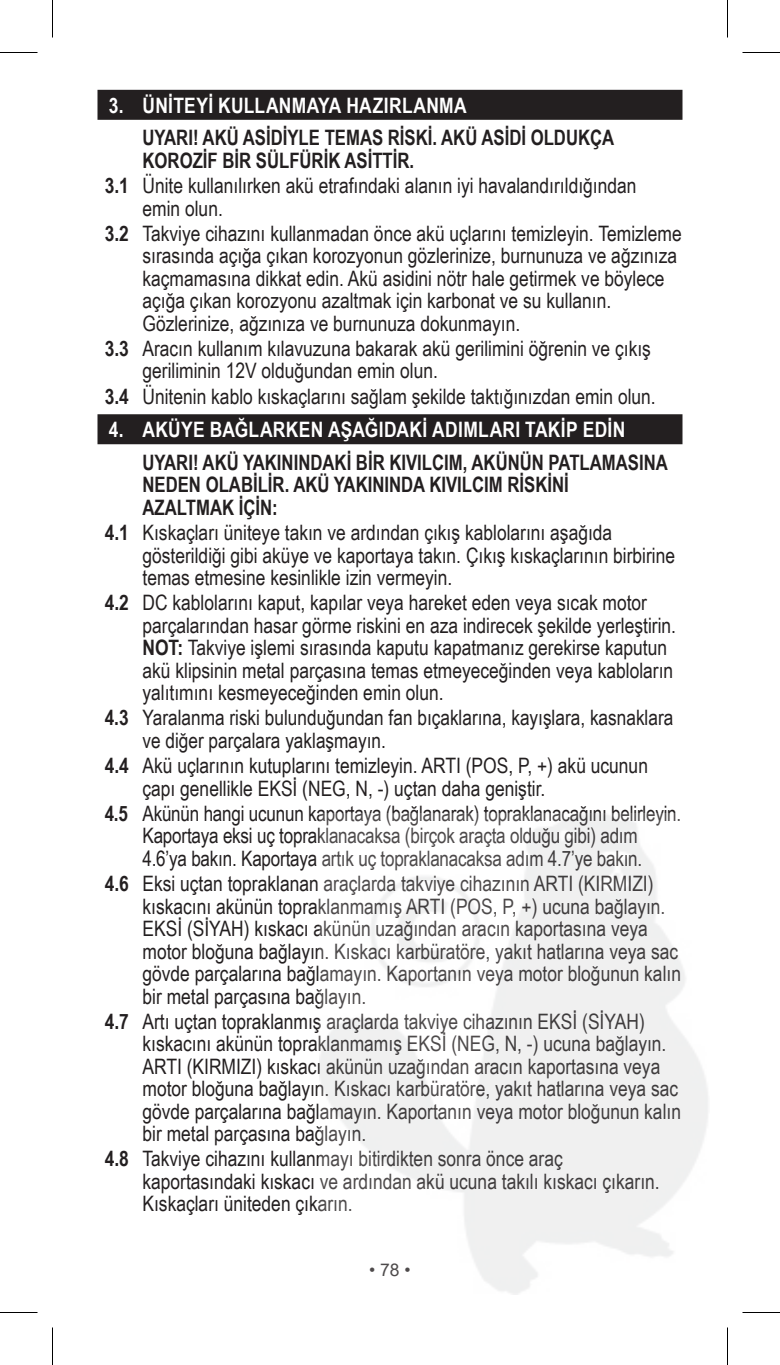
<style>
.page{position:relative;width:780px;height:1365px;background:#fff}
.page>*{position:absolute;margin:0;border:0;box-sizing:border-box;transform-origin:0 0}
.t1{font:21.25px/22.5px "Arial Narrow";color:#231f20}
.BOLD_CAPS_no_bullet{font:700 21.25px/22.5px "Arial Narrow";color:#231f20;scale:.96 1}
.t2{font:700 21.25px "Arial Narrow";letter-spacing:.015em;color:#fff}
.t3{font:17.5px "Arial";color:#231f20}
.s1{font-weight:700}
</style>
<div class="page">
<div style="left:98px;top:90px;width:584px;height:30px;background:#231f20"></div>
<div style="left:98px;top:414px;width:584px;height:30px;background:#231f20"></div>
<hr style="left:0;top:52px;width:38px;height:1px;background:#000">
<hr style="left:742px;top:52px;width:38px;height:1px;background:#000">
<hr style="left:0;top:1312px;width:38px;height:1px;background:#000">
<hr style="left:742px;top:1312px;width:38px;height:1px;background:#000">
<hr style="left:52px;top:0;width:1px;height:38px;background:#000">
<hr style="left:52px;top:1328px;width:1px;height:37px;background:#000">
<hr style="left:727px;top:0;width:1px;height:38px;background:#000">
<hr style="left:727px;top:1328px;width:1px;height:37px;background:#000">
<p class="t2" style="left:109px;top:89px;width:359px">3. ÜNİTEYİ KULLANMAYA HAZIRLANMA</p>
<p class="BOLD_CAPS_no_bullet" style="left:142px;top:126px;width:493px">UYARI! AKÜ ASİDİYLE TEMAS RİSKİ. AKÜ ASİDİ OLDUKÇA<br>KOROZİF BİR SÜLFÜRİK ASİTTİR.</p>
<p class="t1" style="left:142px;top:174px;width:495px;text-indent:-38px"><span class="s1">3.1</span> Ünite kullanılırken akü etrafındaki alanın iyi havalandırıldığından emin olun.</p>
<p class="t1" style="left:142px;top:221px;width:541px;text-indent:-38px"><span class="s1">3.2</span> Takviye cihazını kullanmadan önce akü uçlarını temizleyin. Temizleme sırasında açığa çıkan korozyonun gözlerinize, burnunuza ve ağzınıza kaçmamasına dikkat edin. Akü asidini nötr hale getirmek ve böylece açığa çıkan korozyonu azaltmak için karbonat ve su kullanın.<br>Gözlerinize, ağzınıza ve burnunuza dokunmayın.</p>
<p class="t1" style="left:142px;top:336px;width:510px;text-indent:-38px"><span class="s1">3.3</span> Aracın kullanım kılavuzuna bakarak akü gerilimini öğrenin ve çıkış geriliminin 12V olduğundan emin olun.</p>
<p class="t1" style="left:105px;top:384px;width:553px"><span class="s1">3.4</span> Ünitenin kablo kıskaçlarını sağlam şekilde taktığınızdan emin olun.</p>
<p class="t2" style="left:109px;top:414px;width:518px">4. AKÜYE BAĞLARKEN AŞAĞIDAKİ ADIMLARI TAKİP EDİN</p>
<p class="BOLD_CAPS_no_bullet" style="left:142px;top:450px;width:549px">UYARI! AKÜ YAKININDAKİ BİR KIVILCIM, AKÜNÜN PATLAMASINA<br>NEDEN OLABİLİR. AKÜ YAKININDA KIVILCIM RİSKİNİ<br>AZALTMAK İÇİN:</p>
<p class="t1" style="left:142px;top:520px;width:534px;text-indent:-38px"><span class="s1">4.1</span> Kıskaçları üniteye takın ve ardından çıkış kablolarını aşağıda gösterildiği gibi aküye ve kaportaya takın. Çıkış kıskaçlarının birbirine temas etmesine kesinlikle izin vermeyin.</p>
<p class="t1" style="left:142px;top:591px;width:535px;text-indent:-38px"><span class="s1">4.2</span> DC kablolarını kaput, kapılar veya hareket eden veya sıcak motor parçalarından hasar görme riskini en aza indirecek şekilde yerleştirin.<br><span class="s1">NOT:</span> Takviye işlemi sırasında kaputu kapatmanız gerekirse kaputun akü klipsinin metal parçasına temas etmeyeceğinden veya kabloların yalıtımını kesmeyeceğinden emin olun.</p>
<p class="t1" style="left:142px;top:706px;width:532px;text-indent:-38px"><span class="s1">4.3</span> Yaralanma riski bulunduğundan fan bıçaklarına, kayışlara, kasnaklara ve diğer parçalara yaklaşmayın.</p>
<p class="t1" style="left:142px;top:754px;width:507px;text-indent:-38px"><span class="s1">4.4</span> Akü uçlarının kutuplarını temizleyin. ARTI (POS, P, +) akü ucunun çapı genellikle EKSİ (NEG, N, -) uçtan daha geniştir.</p>
<p class="t1" style="left:105px;top:801px;width:578px;text-align:center"><span class="s1">4.5</span> Akünün hangi ucunun kaportaya (bağlanarak) topraklanacağını belirleyin.<br>Kaportaya eksi uç topraklanacaksa (birçok araçta olduğu gibi) adım<br>4.6’ya bakın. Kaportaya artık uç topraklanacaksa adım 4.7’ye bakın.</p>
<p class="t1" style="left:142px;top:871px;width:540px;text-indent:-38px"><span class="s1">4.6</span> Eksi uçtan topraklanan araçlarda takviye cihazının ARTI (KIRMIZI) kıskacını akünün topraklanmamış ARTI (POS, P, +) ucuna bağlayın.<br>EKSİ (SİYAH) kıskacı akünün uzağından aracın kaportasına veya motor bloğuna bağlayın. Kıskacı karbüratöre, yakıt hatlarına veya sac gövde parçalarına bağlamayın. Kaportanın veya motor bloğunun kalın bir metal parçasına bağlayın.</p>
<p class="t1" style="left:142px;top:1009px;width:540px;text-indent:-38px"><span class="s1">4.7</span> Artı uçtan topraklanmış araçlarda takviye cihazının EKSİ (SİYAH) kıskacını akünün topraklanmamış EKSİ (NEG, N, -) ucuna bağlayın.<br>ARTI (KIRMIZI) kıskacı akünün uzağından aracın kaportasına veya motor bloğuna bağlayın. Kıskacı karbüratöre, yakıt hatlarına veya sac gövde parçalarına bağlamayın. Kaportanın veya motor bloğunun kalın bir metal parçasına bağlayın.</p>
<p class="t1" style="left:142px;top:1147px;width:519px;text-indent:-38px"><span class="s1">4.8</span> Takviye cihazını kullanmayı bitirdikten sonra önce araç kaportasındaki kıskacı ve ardından akü ucuna takılı kıskacı çıkarın.<br>Kıskaçları üniteden çıkarın.</p>
<p class="t3" style="left:369px;top:1258px;width:43px">• 78 •</p>
</div>
